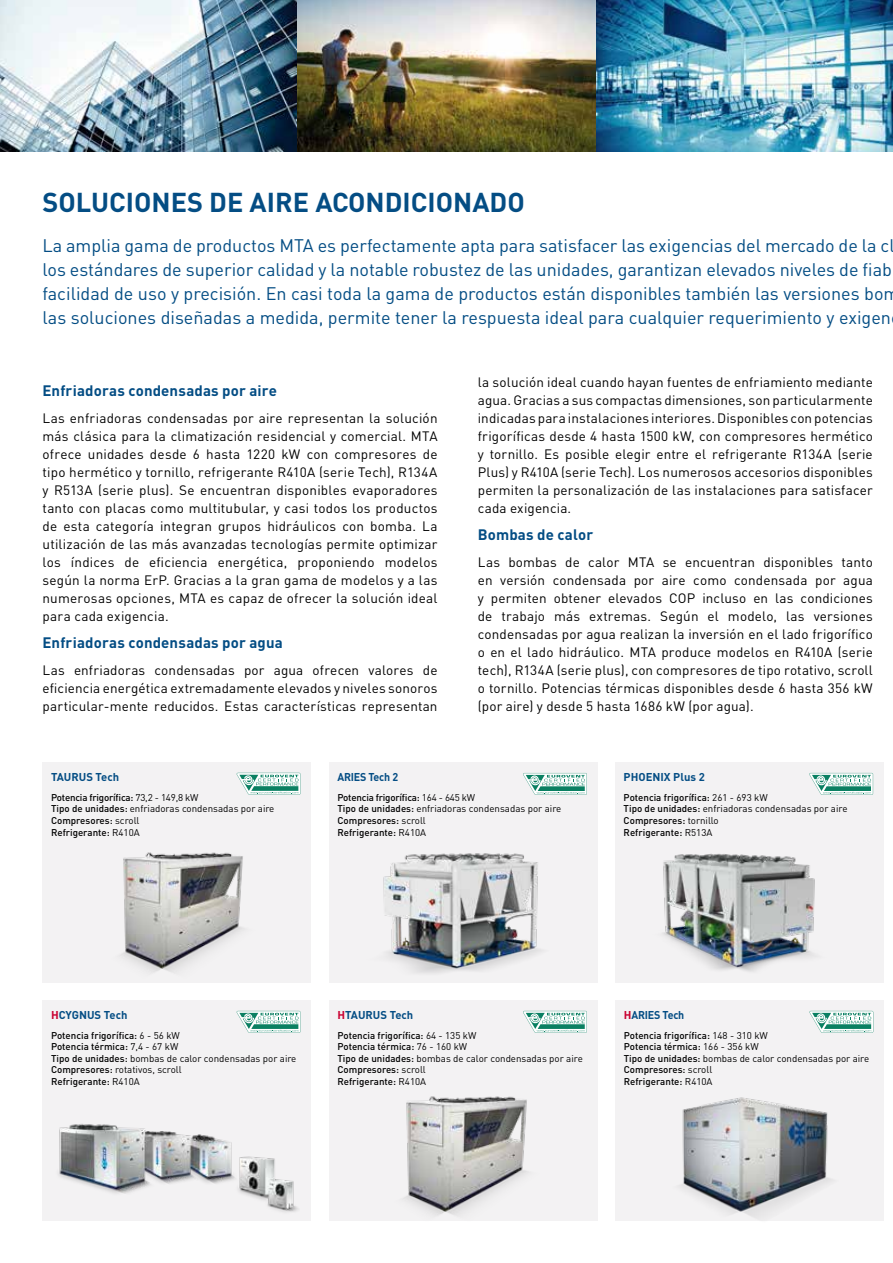
<style>
.page{position:relative;width:893px;height:1263px;background:#fff}
.page>*{position:absolute;margin:0;border:0;box-sizing:border-box;transform-origin:0 0}
.t1{font:700 27px "DIN Pro";color:#044d84}
.t2{font:18px/24px "DIN Pro";color:#044d84}
.t3{font:700 15px "DIN Pro";letter-spacing:.01em;color:#044d84}
.t4{font:13.5px/18px "DIN Pro";letter-spacing:.015em;color:#000;text-align:justify}
.t5{font:700 11.25px "DIN Pro";color:#044d84}
.t6{font:700 11.25px "DIN Pro";letter-spacing:-.02em;color:#044d84;scale:.95 1}
.t7{font:500 9.75px/11.4px "DIN Pro";color:#000}
.s1{font-weight:400}
.s2{color:#c90030}
</style>
<div class="page">
<img style="left:0;top:0;width:893px;height:152px">
<div style="left:43px;top:762px;width:268px;height:220px;background:#f3f2f3"></div>
<div style="left:43px;top:1000px;width:268px;height:220px;background:#f3f2f3"></div>
<div style="left:329px;top:762px;width:269px;height:220px;background:#f3f2f3"></div>
<div style="left:329px;top:1000px;width:269px;height:220px;background:#f3f2f3"></div>
<div style="left:615px;top:762px;width:269px;height:220px;background:#f3f2f3"></div>
<div style="left:615px;top:1000px;width:269px;height:220px;background:#f3f2f3"></div>
<svg style="left:523px;top:773px;width:64px;height:22px"></svg>
<img style="left:342px;top:853px;width:236px;height:130px">
<img style="left:635px;top:853px;width:220px;height:130px">
<svg style="left:809px;top:773px;width:64px;height:22px"></svg>
<svg style="left:236px;top:773px;width:64px;height:22px"></svg>
<svg style="left:809px;top:1011px;width:64px;height:22px"></svg>
<img style="left:663px;top:1097px;width:183px;height:124px">
<img style="left:69px;top:852px;width:213px;height:131px">
<svg style="left:523px;top:1011px;width:64px;height:22px"></svg>
<img style="left:352px;top:1096px;width:213px;height:125px">
<img style="left:59px;top:1124px;width:239px;height:88px">
<svg style="left:236px;top:1011px;width:64px;height:22px"></svg>
<h1 class="t1" style="left:43px;top:184px;width:484px">SOLUCIONES DE AIRE ACONDICIONADO</h1>
<p class="t2" style="left:43px;top:233px;width:858px">La amplia gama de productos MTA es perfectamente apta para satisfacer las exigencias del mercado de la cl los estándares de superior calidad y la notable robustez de las unidades, garantizan elevados niveles de fiab facilidad de uso y precisión. En casi toda la gama de productos están disponibles también las versiones bom las soluciones diseñadas a medida, permite tener la respuesta ideal para cualquier requerimiento y exigen</p>
<p class="t3" style="left:43px;top:380px;width:236px">Enfriadoras condensadas por aire</p>
<p class="t4" style="left:43px;top:409px;width:397px">Las enfriadoras condensadas por aire representan la solución más clásica para la climatización residencial y comercial. MTA ofrece unidades desde 6 hasta 1220 kW con compresores de tipo hermético y tornillo, refrigerante R410A (serie Tech), R134A y R513A (serie plus). Se encuentran disponibles evaporadores tanto con placas como multitubular, y casi todos los productos de esta categoría integran grupos hidráulicos con bomba. La utilización de las más avanzadas tecnologías permite optimizar los índices de eficiencia energética, proponiendo modelos según la norma ErP. Gracias a la gran gama de modelos y a las numerosas opciones, MTA es capaz de ofrecer la solución ideal para cada exigencia.</p>
<p class="t3" style="left:43px;top:632px;width:242px">Enfriadoras condensadas por agua</p>
<p class="t4" style="left:43px;top:661px;width:397px">Las enfriadoras condensadas por agua ofrecen valores de eficiencia energética extremadamente elevados y niveles sonoros particular-mente reducidos. Estas características representan</p>
<p class="t4" style="left:478px;top:373px;width:397px">la solución ideal cuando hayan fuentes de enfriamiento mediante agua. Gracias a sus compactas dimensiones, son particularmente indicadas para instalaciones interiores. Disponibles con potencias frigoríficas desde 4 hasta 1500 kW, con compresores hermético y tornillo. Es posible elegir entre el refrigerante R134A (serie Plus) y R410A (serie Tech). Los numerosos accesorios disponibles permiten la personalización de las instalaciones para satisfacer cada exigencia.</p>
<p class="t3" style="left:478px;top:524px;width:117px">Bombas de calor</p>
<p class="t4" style="left:478px;top:553px;width:397px">Las bombas de calor MTA se encuentran disponibles tanto en versión condensada por aire como condensada por agua y permiten obtener elevados COP incluso en las condiciones de trabajo más extremas. Según el modelo, las versiones condensadas por agua realizan la inversión en el lado frigorífico o en el lado hidráulico. MTA produce modelos en R410A (serie tech), R134A (serie plus), con compresores de tipo rotativo, scroll o tornillo. Potencias térmicas disponibles desde 6 hasta 356 kW (por aire) y desde 5 hasta 1686 kW (por agua).</p>
<p class="t5" style="left:51px;top:769px;width:70px">TAURUS Tech</p>
<p class="t7" style="left:51px;top:791px;width:225px">Potencia frigorífica: <span class="s1">73,2 - 149,8 kW<br></span>Tipo de unidades: <span class="s1">enfriadoras condensadas por aire </span>Compresores: <span class="s1">scroll<br></span>Refrigerante: <span class="s1">R410A</span></p>
<p class="t6" style="left:337px;top:770px;width:65px">ARIES Tech 2</p>
<p class="t7" style="left:337px;top:791px;width:225px">Potencia frigorífica: <span class="s1">164 - 645 kW<br></span>Tipo de unidades: <span class="s1">enfriadoras condensadas por aire<br></span>Compresores: <span class="s1">scroll<br></span>Refrigerante: <span class="s1">R410A</span></p>
<p class="t5" style="left:624px;top:770px;width:83px">PHOENIX Plus 2</p>
<p class="t7" style="left:624px;top:791px;width:225px">Potencia frigorífica: <span class="s1">261 - 693 kW<br></span>Tipo de unidades: <span class="s1">enfriadoras condensadas por aire<br></span>Compresores: <span class="s1">tornillo<br></span>Refrigerante: <span class="s1">R513A</span></p>
<p class="t5" style="left:51px;top:1008px;width:78px"><span class="s2">H</span>CYGNUS Tech</p>
<p class="t7" style="left:51px;top:1029px;width:247px">Potencia frigorífica: <span class="s1">6 - 56 kW<br></span>Potencia térmica: <span class="s1">7,4 - 67 kW<br></span>Tipo de unidades: <span class="s1">bombas de calor condensadas por aire </span>Compresores: <span class="s1">rotativos, scroll<br></span>Refrigerante: <span class="s1">R410A</span></p>
<p class="t5" style="left:337px;top:1008px;width:77px"><span class="s2">H</span>TAURUS Tech</p>
<p class="t7" style="left:337px;top:1029px;width:247px">Potencia frigorífica: <span class="s1">64 - 135 kW<br></span>Potencia térmica: <span class="s1">76 - 160 kW<br></span>Tipo de unidades: <span class="s1">bombas de calor condensadas por aire<br></span>Compresores: <span class="s1">scroll<br></span>Refrigerante: <span class="s1">R410A</span></p>
<p class="t6" style="left:624px;top:1008px;width:65px"><span class="s2">H</span>ARIES Tech</p>
<p class="t7" style="left:624px;top:1029px;width:247px">Potencia frigorífica: <span class="s1">148 - 310 kW<br></span>Potencia térmica: <span class="s1">166 - 356 kW<br></span>Tipo de unidades: <span class="s1">bombas de calor condensadas por aire<br></span>Compresores: <span class="s1">scroll<br></span>Refrigerante: <span class="s1">R410A</span></p>
</div>
